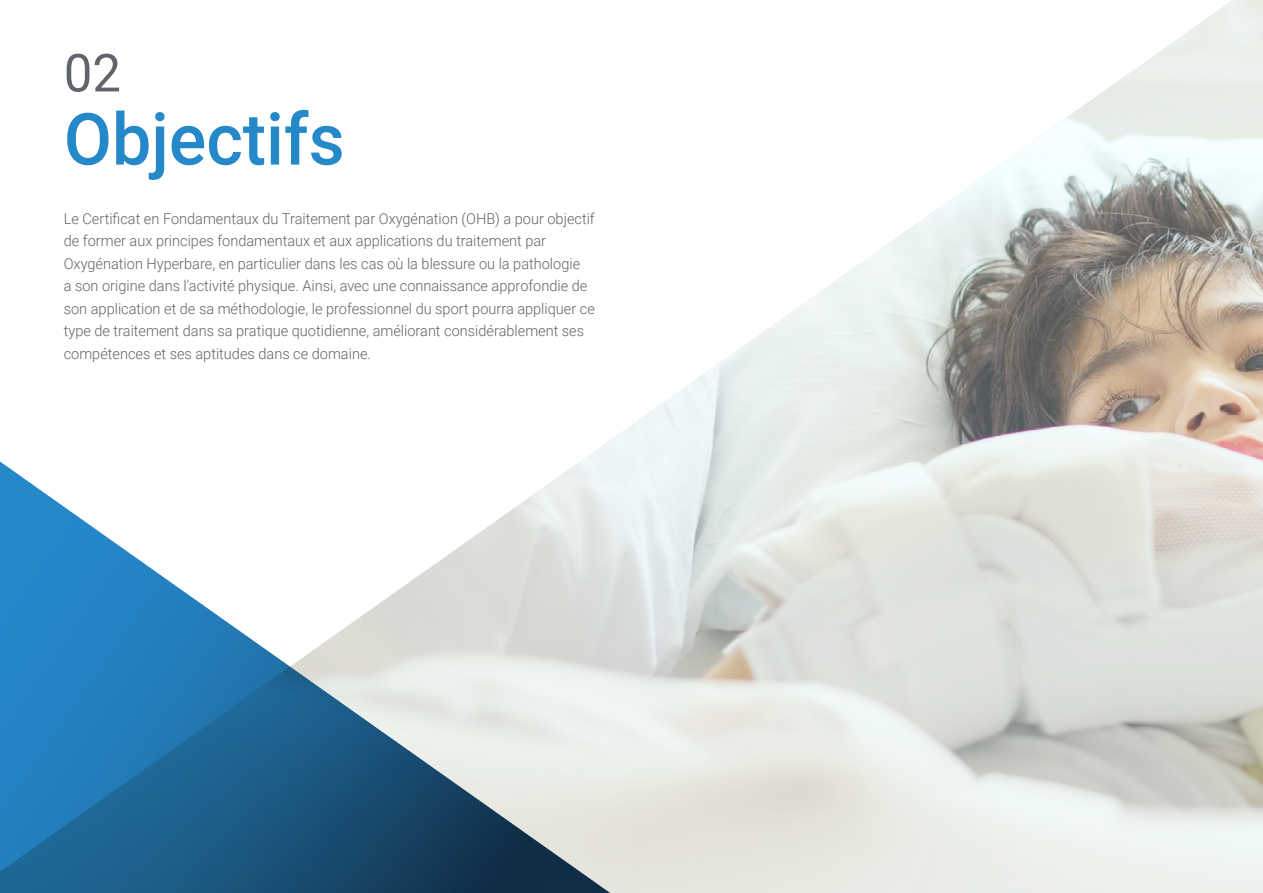
<style>
.page{position:relative;width:1263px;height:893px;background:#fff}
.page>*{position:absolute;margin:0;border:0;box-sizing:border-box;transform-origin:0 0}
.t1{font:500 72px "Roboto";color:#2488c9}
.t2{font:52.5px "Roboto";color:#61646a}
.t3{font:300 15px/22.5px "Roboto";color:#61646a}
</style>
<div class="page">
<img style="left:602px;top:0;width:661px;height:893px">
<svg style="left:0;top:446px;width:640px;height:447px"></svg>
<h2 class="t2" style="left:64px;top:36px;width:59px">02</h2>
<h1 class="t1" style="left:64px;top:89px;width:282px">Objectifs</h1>
<p class="t3" style="left:64px;top:207px;width:533px">Le Certificat en Fondamentaux du Traitement par Oxygénation (OHB) a pour objectif de former aux principes fondamentaux et aux applications du traitement par Oxygénation Hyperbare, en particulier dans les cas où la blessure ou la pathologie<br>a son origine dans l'activité physique. Ainsi, avec une connaissance approfondie de son application et de sa méthodologie, le professionnel du sport pourra appliquer ce type de traitement dans sa pratique quotidienne, améliorant considérablement ses compétences et ses aptitudes dans ce domaine.</p>
</div>
